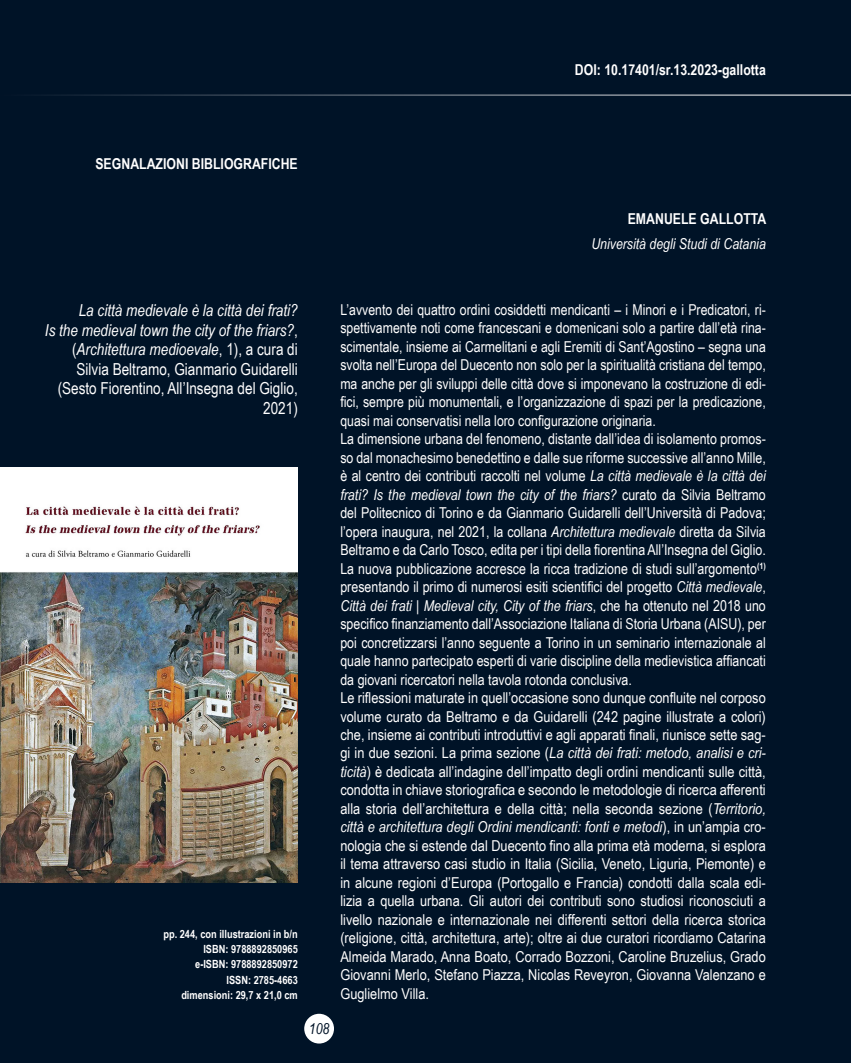
<style>
.page{position:relative;width:851px;height:1063px;background:#fff}
.page>*{position:absolute;margin:0;border:0;box-sizing:border-box;transform-origin:0 0}
.t1{font:italic 16.5px "Arial Narrow";color:#fff}
.t2{font:16.5px/19.5px "Arial Narrow";color:#fff;text-align:right}
.t3{font:15px/18.5px "Arial Narrow";color:#fff;text-align:justify}
.t4{font:15px/18.5px "Arial Narrow";color:#fff;text-align:justify;scale:1.04 1}
.t5{font:700 15px "Arial Narrow";color:#fff}
.t6{font:italic 15px "Arial Narrow";color:#fff}
.t7{font:italic 15px "Arial Narrow";color:#001327}
.t8{font:700 11.25px "Arial Narrow";color:#fff}
.s1{font-style:normal}
.s2{font-style:italic}
</style>
<div class="page">
<div style="left:0;top:0;width:850px;height:1063px;background:#001327"></div>
<div style="left:304px;top:1014px;width:30px;height:30px;background:#fff;border-radius:50%"></div>
<hr style="left:0;top:95px;width:850px;height:1px;background:#fff">
<img style="left:0;top:468px;width:298px;height:414px">
<p class="t5" style="left:575px;top:58px;width:192px">DOI: 10.17401/sr.13.2023-gallotta</p>
<p class="t5" style="left:95px;top:152px;width:204px">SEGNALAZIONI BIBLIOGRAFICHE</p>
<p class="t5" style="left:627px;top:207px;width:140px">EMANUELE GALLOTTA</p>
<p class="t6" style="left:591px;top:233px;width:176px">Università degli Studi di Catania</p>
<p class="t1" style="left:79px;top:299px;width:220px">La città medievale è la città dei frati?</p>
<p class="t1" style="left:45px;top:318px;width:254px">Is the medieval town the city of the friars?<span class="s1">,</span></p>
<p class="t1" style="left:72px;top:338px;width:227px"><span class="s1">(</span>Architettura medioevale<span class="s1">, 1), a cura di</span></p>
<p class="t2" style="left:77px;top:358px;width:223px">Silvia Beltramo, Gianmario Guidarelli</p>
<p class="t2" style="left:58px;top:378px;width:241px">(Sesto Fiorentino, All’Insegna del Giglio,<br>2021)</p>
<p class="t8" style="left:163px;top:926px;width:136px">pp. 244, con illustrazioni in b/n</p>
<p class="t8" style="left:203px;top:941px;width:96px">ISBN: 9788892850965</p>
<p class="t8" style="left:195px;top:956px;width:104px">e-ISBN: 9788892850972</p>
<p class="t8" style="left:226px;top:971px;width:73px">ISSN: 2785-4663</p>
<p class="t8" style="left:181px;top:986px;width:118px">dimensioni: 29,7 x 21,0 cm</p>
<p class="t7" style="left:309px;top:1018px;width:22px">108</p>
<p class="t3" style="left:340px;top:300px;width:427px">L’avvento dei quattro ordini cosiddetti mendicanti – i Minori e i Predicatori, ri&shy;spettivamente noti come francescani e domenicani solo a partire dall’età rina&shy;scimentale, insieme ai Carmelitani e agli Eremiti di Sant’Agostino – segna una svolta nell’Europa del Duecento non solo per la spiritualità cristiana del tempo, ma anche per gli sviluppi delle città dove si imponevano la costruzione di edi&shy;fici, sempre più monumentali, e l’organizzazione di spazi per la predicazione, quasi mai conservatisi nella loro configurazione originaria.</p>
<p class="t3" style="left:340px;top:429px;width:427px">La dimensione urbana del fenomeno, distante dall’idea di isolamento promos&shy;so dal monachesimo benedettino e dalle sue riforme successive all’anno Mille, è al centro dei contributi raccolti nel volume <span class="s2">La città medievale è la città dei frati? Is the medieval town the city of the friars?</span> curato da Silvia Beltramo del Politecnico di Torino e da Gianmario Guidarelli dell’Università di Padova; l’opera inaugura, nel 2021, la collana <span class="s2">Architettura medievale</span> diretta da Silvia Beltramo e da Carlo Tosco, edita per i tipi della fiorentina All’Insegna del Giglio.<br>La nuova pubblicazione accresce la ricca tradizione di studi sull’argomento<sup>(1) </sup>presentando il primo di numerosi esiti scientifici del progetto <span class="s2">Città medievale</span>, <span class="s2">Città dei frati | Medieval city, City of the friars</span>, che ha ottenuto nel 2018 uno specifico finanziamento dall’Associazione Italiana di Storia Urbana (AISU), per poi concretizzarsi l’anno seguente a Torino in un seminario internazionale al quale hanno partecipato esperti di varie discipline della medievistica affiancati da giovani ricercatori nella tavola rotonda conclusiva.</p>
<p class="t4" style="left:340px;top:688px;width:410px">Le riflessioni maturate in quell’occasione sono dunque confluite nel corposo volume curato da Beltramo e da Guidarelli (242 pagine illustrate a colori) che, insieme ai contributi introduttivi e agli apparati finali, riunisce sette sag&shy;gi in due sezioni. La prima sezione (<span class="s2">La città dei frati: metodo, analisi e cri&shy;ticità</span>) è dedicata all’indagine dell’impatto degli ordini mendicanti sulle città, condotta in chiave storiografica e secondo le metodologie di ricerca afferenti alla storia dell’architettura e della città; nella seconda sezione (<span class="s2">Territorio, città e architettura degli Ordini mendicanti: fonti e metodi</span>), in un’ampia cro&shy;nologia che si estende dal Duecento fino alla prima età moderna, si esplora il tema attraverso casi studio in Italia (Sicilia, Veneto, Liguria, Piemonte) e in alcune regioni d’Europa (Portogallo e Francia) condotti dalla scala edi&shy;lizia a quella urbana. Gli autori dei contributi sono studiosi riconosciuti a livello nazionale e internazionale nei differenti settori della ricerca storica (religione, città, architettura, arte); oltre ai due curatori ricordiamo Catarina Almeida Marado, Anna Boato, Corrado Bozzoni, Caroline Bruzelius, Grado Giovanni Merlo, Stefano Piazza, Nicolas Reveyron, Giovanna Valenzano e Guglielmo Villa.</p>
</div>
